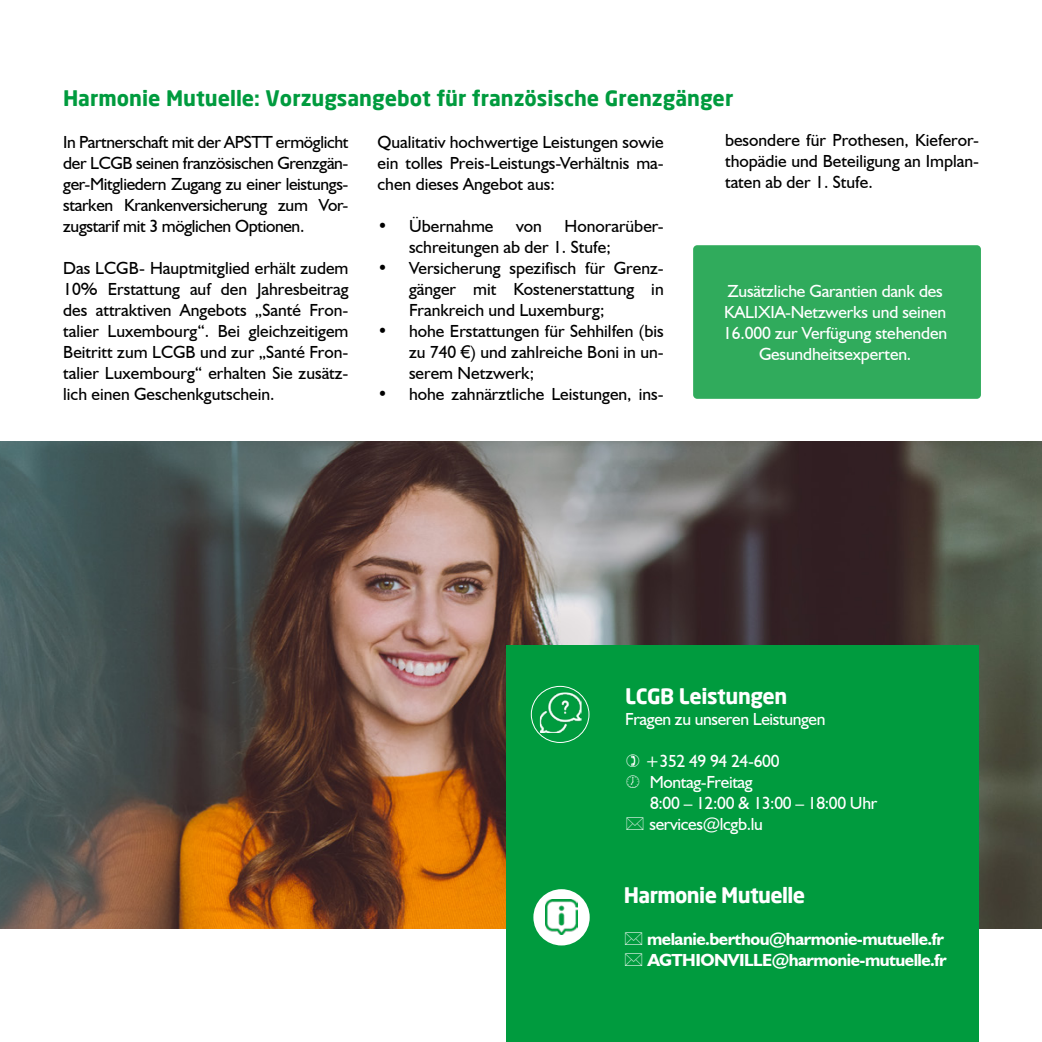
<style>
.page{position:relative;width:1042px;height:1042px;background:#fff}
.page>*{position:absolute;margin:0;border:0;box-sizing:border-box;transform-origin:0 0}
.t1{font:700 21px "Neo Sans";color:#009b3e}
.t2{font:700 21px "Neo Sans";letter-spacing:-.03em;color:#fff}
.t3{font:17.5px/21px "Humanist 521 BT";color:#000;text-align:justify}
.t4{font:17.5px/21px "Humanist 521 BT";letter-spacing:-.01em;color:#fff;text-align:center}
.t5{font:700 17.5px/21px "Humanist 521 BT";letter-spacing:-.03em;color:#fff}
.s1{font-family:"Arial"}
</style>
<div class="page">
<img style="left:0;top:441px;width:1042px;height:488px">
<div style="left:692px;top:244px;width:290px;height:156px;background:#30ab5c;border-radius:5px"></div>
<div style="left:691px;top:243px;width:291px;height:157px;border:2px solid #fff;border-radius:5px"></div>
<div style="left:506px;top:645px;width:473px;height:397px;background:#009b3e"></div>
<img style="left:540px;top:692px;width:41px;height:41px">
<div style="left:531px;top:686px;width:58px;height:57px;border:1px solid #fff;border-radius:50%"></div>
<div style="left:533px;top:889px;width:57px;height:56px;background:#fff;border-radius:50%"></div>
<img style="left:546px;top:900px;width:31px;height:34px">
<p class="t1" style="left:63px;top:85px;width:672px">Harmonie Mutuelle: Vorzugsangebot für französische Grenzgänger</p>
<p class="t3" style="left:63px;top:131px;width:287px">In Partnerschaft mit der APSTT ermöglicht der LCGB seinen französischen Grenzgän&shy;ger-Mitgliedern Zugang zu einer leistungs&shy;starken Krankenversicherung zum Vor&shy;zugstarif mit 3 möglichen Optionen.</p>
<p class="t3" style="left:63px;top:257px;width:287px">Das LCGB- Hauptmitglied erhält zudem 10% Erstattung auf den Jahresbeitrag des attraktiven Angebots „Santé Fron&shy;talier Luxembourg“. Bei gleichzeitigem Beitritt zum LCGB und zur „Santé Fron&shy;talier Luxembourg“ erhalten Sie zusätz&shy;lich einen Geschenkgutschein.</p>
<p class="t3" style="left:377px;top:131px;width:288px">Qualitativ hochwertige Leistungen sowie ein tolles Preis-Leistungs-Verhältnis ma&shy;chen dieses Angebot aus:</p>
<p class="t3" style="left:377px;top:215px;width:117px">• Übernahme</p>
<p class="t3" style="left:516px;top:215px;width:27px">von</p>
<p class="t3" style="left:409px;top:215px;width:256px;text-indent:155px">Honorarüber&shy;schreitungen ab der 1. Stufe;</p>
<p class="t3" style="left:409px;top:257px;width:256px;text-indent:-32px">• Versicherung spezifisch für Grenz&shy;gänger mit Kostenerstattung in Frankreich und Luxemburg;</p>
<p class="t3" style="left:409px;top:320px;width:256px;text-indent:-32px">• hohe Erstattungen für Sehhilfen (bis zu 740 <span class="s1">€</span>) und zahlreiche Boni in un&shy;serem Netzwerk;</p>
<p class="t3" style="left:377px;top:383px;width:288px">• hohe zahnärztliche Leistungen, ins-</p>
<p class="t3" style="left:725px;top:130px;width:255px">besondere für Prothesen, Kieferor&shy;thopädie und Beteiligung an Implan&shy;taten ab der 1. Stufe.</p>
<p class="t4" style="left:723px;top:280px;width:225px">Zusätzliche Garantien dank des<br>KALIXIA-Netzwerks und seinen<br>16.000 zur Verfügung stehenden<br>Gesundheitsexperten.</p>
<p class="t2" style="left:625px;top:682px;width:164px">LCGB Leistungen</p>
<p class="t4" style="left:625px;top:708px;width:202px">Fragen zu unseren Leistungen</p>
<p class="t4" style="left:645px;top:750px;width:233px;text-align:left">+352 49 94 24-600<br>Montag-Freitag<br>8:00 – 12:00 &amp; 13:00 – 18:00 Uhr services@lcgb.lu</p>
<p class="t2" style="left:624px;top:881px;width:183px">Harmonie Mutuelle</p>
<p class="t5" style="left:647px;top:928px;width:301px">melanie.berthou@harmonie-mutuelle.fr<br>AGTHIONVILLE@harmonie-mutuelle.fr</p>
</div>
